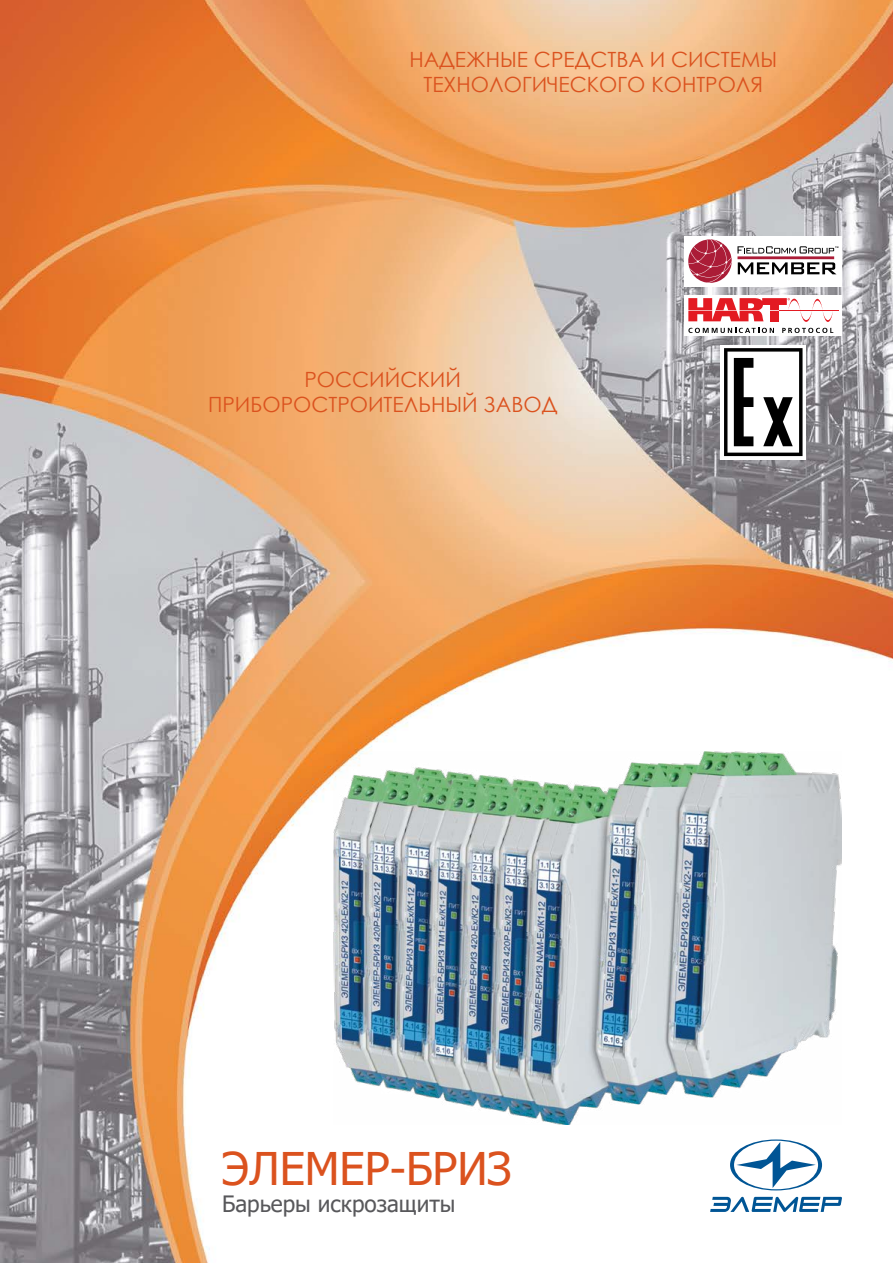
<style>
.page{position:relative;width:893px;height:1263px;background:#fff}
.page>*{position:absolute;margin:0;border:0;box-sizing:border-box;transform-origin:0 0}
.t1{font:45px "Tahoma";color:#db521e}
.t2{font:22.5px "Tahoma";color:#58585b}
.t3{font:21px/25.2px "Century Gothic";color:#db521e;text-align:center}
</style>
<div class="page">
<img style="left:0;top:0;width:893px;height:1263px">
<div style="left:721px;top:345px;width:85px;height:114px;background:linear-gradient(to right,#fff,#fff)"></div>
<svg style="left:724px;top:348px;width:78px;height:108px"></svg>
<div style="left:685px;top:236px;width:157px;height:50px;background:#fff"></div>
<svg style="left:688px;top:239px;width:150px;height:44px"></svg>
<hr style="left:737px;top:256px;width:97px;height:3px;background:#ab1c37">
<div style="left:685px;top:295px;width:157px;height:41px;background:#fff"></div>
<hr style="left:779px;top:310px;width:59px;height:1px;background:#e31a22">
<svg style="left:782px;top:328px;width:51px;height:5px"></svg>
<svg style="left:688px;top:298px;width:145px;height:24px"></svg>
<svg style="left:688px;top:328px;width:86px;height:5px"></svg>
<img style="left:334px;top:751px;width:508px;height:373px">
<svg style="left:710px;top:1139px;width:132px;height:73px"></svg>
<p class="t3" style="left:409px;top:46px;width:369px">НАДЕЖНЫЕ СРЕДСТВА И СИСТЕМЫ<br>ТЕХНОЛОГИЧЕСКОГО КОНТРОЛЯ</p>
<p class="t3" style="left:208px;top:366px;width:351px">РОССИЙСКИЙ<br>ПРИБОРОСТРОИТЕЛЬНЫЙ ЗАВОД</p>
<h1 class="t1" style="left:222px;top:1138px;width:291px">ЭЛЕМЕР-БРИЗ</h1>
<p class="t2" style="left:222px;top:1189px;width:235px">Барьеры искрозащиты</p>
</div>
